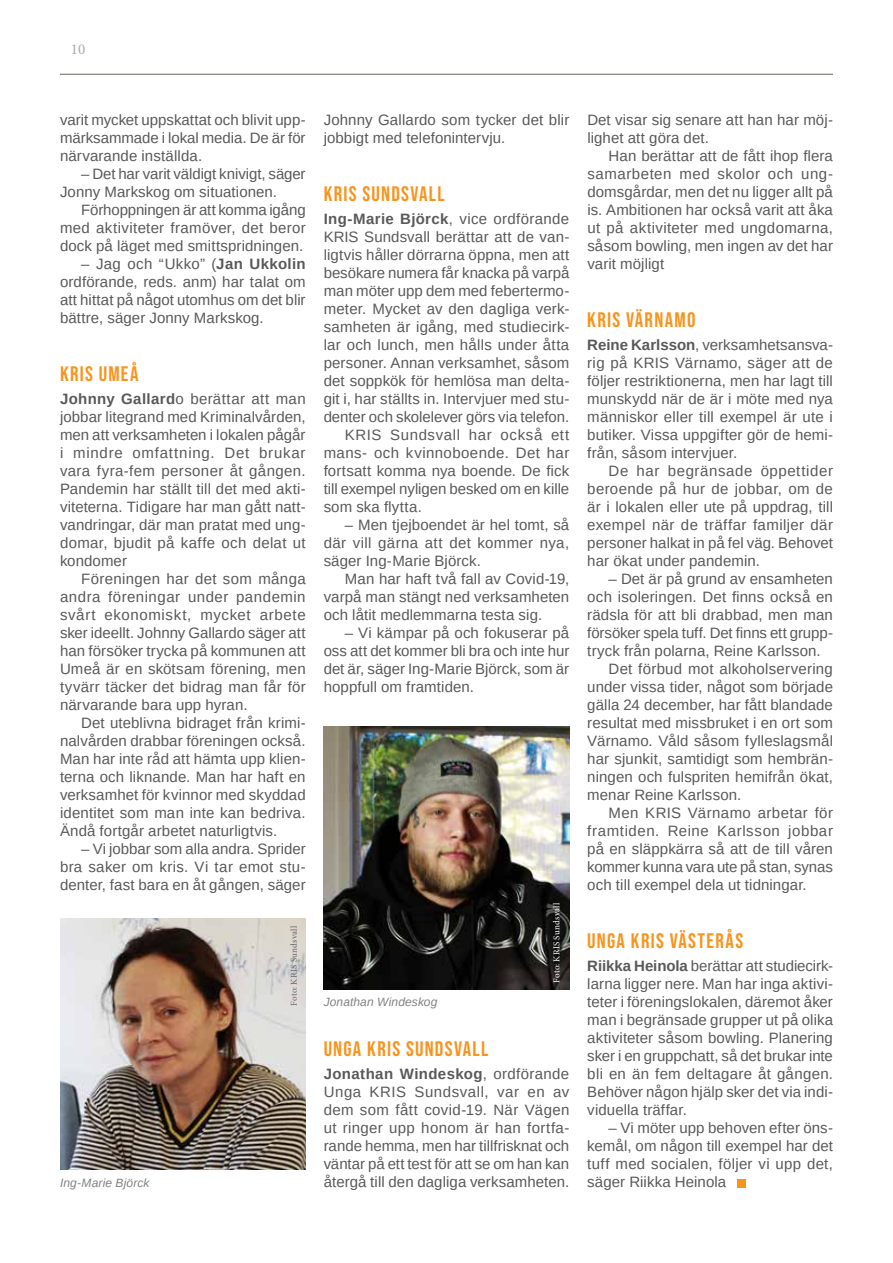
<style>
.page{position:relative;width:893px;height:1263px;background:#fff}
.page>*{position:absolute;margin:0;border:0;box-sizing:border-box;transform-origin:0 0}
.t1{font:21px "Bebas Neue";letter-spacing:.06em;color:#f7941e}
.t2{font:15px/18px "Arimo";letter-spacing:.005em;color:#58595b;text-align:justify}
.t3{font:15px "Arimo";letter-spacing:.04em;color:#58595b}
.t4{font:15px "Arimo";letter-spacing:.03em;color:#58595b}
.t5{font:700 15px "Arimo";letter-spacing:.025em;color:#58595b}
.t6{font:15px "Minion Pro";color:#a7a9ac}
.t7{font:italic 12px "Arimo";letter-spacing:.01em;color:#808285}
.t8{font:9px "Minion Pro";letter-spacing:.03em;color:#666767}
.t9{font:9px "Minion Pro";letter-spacing:.03em;color:#fff}
.s1{font-weight:700}
.s2{font-weight:400}
</style>
<div class="page">
<hr style="left:60px;top:74px;width:773px;height:1px;background:#73776c">
<img style="left:60px;top:919px;width:246px;height:250px">
<img style="left:324px;top:726px;width:245px;height:263px">
<div style="left:737px;top:1179px;width:9px;height:8px;background:#f7941e"></div>
<p class="t6" style="left:71px;top:40px;width:16px">10</p>
<p class="t2" style="left:587px;top:111px;width:247px">Det visar sig senare att han har möj&shy;lighet att göra det.</p>
<p class="t2" style="left:587px;top:147px;width:247px;text-indent:21px">Han berättar att de fått ihop flera samarbeten med skolor och ung&shy;domsgårdar, men det nu ligger allt på is. Ambitionen har också varit att åka ut på aktiviteter med ungdomarna, såsom bowling, men ingen av det har varit möjligt</p>
<h1 class="t1" style="left:587px;top:308px;width:110px">KRIS VÄRNAMO</h1>
<p class="t2" style="left:587px;top:336px;width:247px"><span class="s1">Reine Karlsson</span>, verksamhetsansva&shy;rig på KRIS Värnamo, säger att de följer restriktionerna, men har lagt till munskydd när de är i möte med nya människor eller till exempel är ute i butiker. Vissa uppgifter gör de hemi&shy;från, såsom intervjuer.</p>
<p class="t2" style="left:587px;top:462px;width:247px;text-indent:21px">De har begränsade öppettider beroende på hur de jobbar, om de är i lokalen eller ute på uppdrag, till exempel när de träffar familjer där personer halkat in på fel väg. Behovet har ökat under pandemin.</p>
<p class="t2" style="left:609px;top:570px;width:226px">– Det är på grund av ensamheten</p>
<p class="t2" style="left:587px;top:588px;width:247px">och isoleringen. Det finns också en</p>
<p class="t2" style="left:587px;top:606px;width:247px">rädsla för att bli drabbad, men man</p>
<p class="t2" style="left:587px;top:624px;width:247px">försöker spela tuff. Det finns ett grupp-</p>
<p class="t2" style="left:587px;top:642px;width:235px">tryck från polarna, Reine Karlsson.</p>
<p class="t2" style="left:609px;top:660px;width:226px">Det förbud mot alkoholservering</p>
<p class="t2" style="left:587px;top:678px;width:247px">under vissa tider, något som började</p>
<p class="t2" style="left:587px;top:696px;width:247px">gälla 24 december, har fått blandade</p>
<p class="t2" style="left:587px;top:714px;width:247px">resultat med missbruket i en ort som</p>
<p class="t2" style="left:587px;top:732px;width:247px">Värnamo. Våld såsom fylleslagsmål</p>
<p class="t2" style="left:587px;top:750px;width:247px">har sjunkit, samtidigt som hembrän-</p>
<p class="t2" style="left:587px;top:768px;width:247px">ningen och fulspriten hemifrån ökat,</p>
<p class="t2" style="left:587px;top:786px;width:155px">menar Reine Karlsson.</p>
<p class="t4" style="left:609px;top:803px;width:226px">Men KRIS Värnamo arbetar för</p>
<p class="t3" style="left:587px;top:821px;width:247px">framtiden. Reine Karlsson jobbar</p>
<p class="t2" style="left:587px;top:840px;width:247px">på en släppkärra så att de till våren</p>
<p class="t2" style="left:587px;top:858px;width:247px">kommer kunna vara ute på stan, synas</p>
<p class="t2" style="left:587px;top:876px;width:221px">och till exempel dela ut tidningar.</p>
<h1 class="t1" style="left:587px;top:929px;width:157px">UNGA KRIS VÄSTERÅS</h1>
<p class="t2" style="left:587px;top:956px;width:247px"><span class="s1">Riikka Heinola</span> berättar att studiecirk&shy;larna ligger nere. Man har inga aktivi&shy;teter i föreningslokalen, däremot åker man i begränsade grupper ut på olika aktiviteter såsom bowling. Planering sker i en gruppchatt, så det brukar inte bli en än fem deltagare åt gången.<br>Behöver någon hjälp sker det via indi&shy;viduella träffar.</p>
<p class="t2" style="left:587px;top:1118px;width:247px;text-indent:21px">– Vi möter upp behoven efter öns&shy;kemål, om någon till exempel har det tuff med socialen, följer vi upp det,</p>
<p class="t2" style="left:60px;top:111px;width:247px">varit mycket uppskattat och blivit upp&shy;märksammade i lokal media. De är för närvarande inställda.</p>
<p class="t2" style="left:60px;top:165px;width:247px;text-indent:21px">– Det har varit väldigt knivigt, säger<br>Jonny Markskog om situationen.</p>
<p class="t2" style="left:60px;top:201px;width:247px;text-indent:21px">Förhoppningen är att komma igång med aktiviteter framöver, det beror dock på läget med smittspridningen.</p>
<p class="t2" style="left:60px;top:255px;width:247px;text-indent:21px">– Jag och “Ukko” (<span class="s1">Jan Ukkolin </span>ordförande, reds. anm) har talat om att hittat på något utomhus om det blir bättre, säger Jonny Markskog.</p>
<h1 class="t1" style="left:60px;top:362px;width:80px">KRIS UMEÅ</h1>
<p class="t2" style="left:60px;top:390px;width:247px"><span class="s1">Johnny Gallard</span>o berättar att man jobbar litegrand med Kriminalvården, men att verksamheten i lokalen pågår i mindre omfattning. Det brukar vara fyra-fem personer åt gången.<br>Pandemin har ställt till det med akti&shy;viteterna. Tidigare har man gått natt&shy;vandringar, där man pratat med ung&shy;domar, bjudit på kaffe och delat ut kondomer</p>
<p class="t2" style="left:60px;top:570px;width:247px;text-indent:21px">Föreningen har det som många andra föreningar under pandemin svårt ekonomiskt, mycket arbete sker ideellt. Johnny Gallardo säger att han försöker trycka på kommunen att Umeå är en skötsam förening, men tyvärr täcker det bidrag man får för närvarande bara upp hyran.</p>
<p class="t2" style="left:60px;top:714px;width:247px;text-indent:21px">Det uteblivna bidraget från krimi&shy;nalvården drabbar föreningen också.<br>Man har inte råd att hämta upp klien&shy;terna och liknande. Man har haft en verksamhet för kvinnor med skyddad identitet som man inte kan bedriva.<br>Ändå fortgår arbetet naturligtvis.</p>
<p class="t2" style="left:60px;top:840px;width:247px;text-indent:21px">– Vi jobbar som alla andra. Sprider bra saker om kris. Vi tar emot stu&shy;denter, fast bara en åt gången, säger</p>
<p class="t2" style="left:324px;top:111px;width:247px">Johnny Gallardo som tycker det blir jobbigt med telefonintervju.</p>
<h1 class="t1" style="left:324px;top:182px;width:123px">KRIS SUNDSVALL</h1>
<p class="t5" style="left:324px;top:208px;width:247px">Ing-Marie Björck<span class="s2">, vice ordförande</span></p>
<p class="t2" style="left:324px;top:228px;width:247px">KRIS Sundsvall berättar att de van-</p>
<p class="t2" style="left:324px;top:246px;width:247px">ligtvis håller dörrarna öppna, men att</p>
<p class="t2" style="left:324px;top:264px;width:247px">besökare numera får knacka på varpå</p>
<p class="t2" style="left:324px;top:282px;width:247px">man möter upp dem med febertermo-</p>
<p class="t2" style="left:324px;top:300px;width:247px">meter. Mycket av den dagliga verk-</p>
<p class="t2" style="left:324px;top:318px;width:247px">samheten är igång, med studiecirk-</p>
<p class="t2" style="left:324px;top:336px;width:247px">lar och lunch, men hålls under åtta</p>
<p class="t2" style="left:324px;top:354px;width:247px">personer. Annan verksamhet, såsom</p>
<p class="t2" style="left:324px;top:372px;width:247px">det soppkök för hemlösa man delta-</p>
<p class="t2" style="left:324px;top:390px;width:247px">git i, har ställts in. Intervjuer med stu-</p>
<p class="t2" style="left:324px;top:408px;width:247px">denter och skolelever görs via telefon.</p>
<p class="t3" style="left:345px;top:425px;width:226px">KRIS Sundsvall har också ett</p>
<p class="t4" style="left:324px;top:443px;width:247px">mans- och kvinnoboende. Det har</p>
<p class="t2" style="left:324px;top:462px;width:247px">fortsatt komma nya boende. De fick</p>
<p class="t2" style="left:324px;top:480px;width:247px">till exempel nyligen besked om en kille</p>
<p class="t2" style="left:324px;top:498px;width:100px">som ska flytta.</p>
<p class="t2" style="left:324px;top:516px;width:247px;text-indent:21px">– Men tjejboendet är hel tomt, så där vill gärna att det kommer nya, säger Ing-Marie Björck.</p>
<p class="t2" style="left:324px;top:570px;width:247px;text-indent:21px">Man har haft två fall av Covid-19, varpå man stängt ned verksamheten och låtit medlemmarna testa sig.</p>
<p class="t2" style="left:324px;top:624px;width:247px;text-indent:21px">– Vi kämpar på och fokuserar på oss att det kommer bli bra och inte hur det är, säger Ing-Marie Björck, som är hoppfull om framtiden.</p>
<p class="t9" style="left:550px;top:983px;width:82px;rotate:-90deg">Foto: KRIS Sundsvall</p>
<p class="t8" style="left:288px;top:1006px;width:82px;rotate:-90deg">Foto: KRIS Sundsvall</p>
<p class="t7" style="left:324px;top:994px;width:115px">Jonathan Windeskog</p>
<h1 class="t1" style="left:324px;top:1037px;width:166px">UNGA KRIS SUNDSVALL</h1>
<p class="t2" style="left:324px;top:1064px;width:247px"><span class="s1">Jonathan Windeskog</span>, ordförande Unga KRIS Sundsvall, var en av dem som fått covid-19. När Vägen ut ringer upp honom är han fortfa&shy;rande hemma, men har tillfrisknat och väntar på ett test för att se om han kan återgå till den dagliga verksamheten.</p>
<p class="t7" style="left:60px;top:1175px;width:91px">Ing-Marie Björck</p>
<p class="t2" style="left:587px;top:1172px;width:140px">säger Riikka Heinola</p>
</div>
